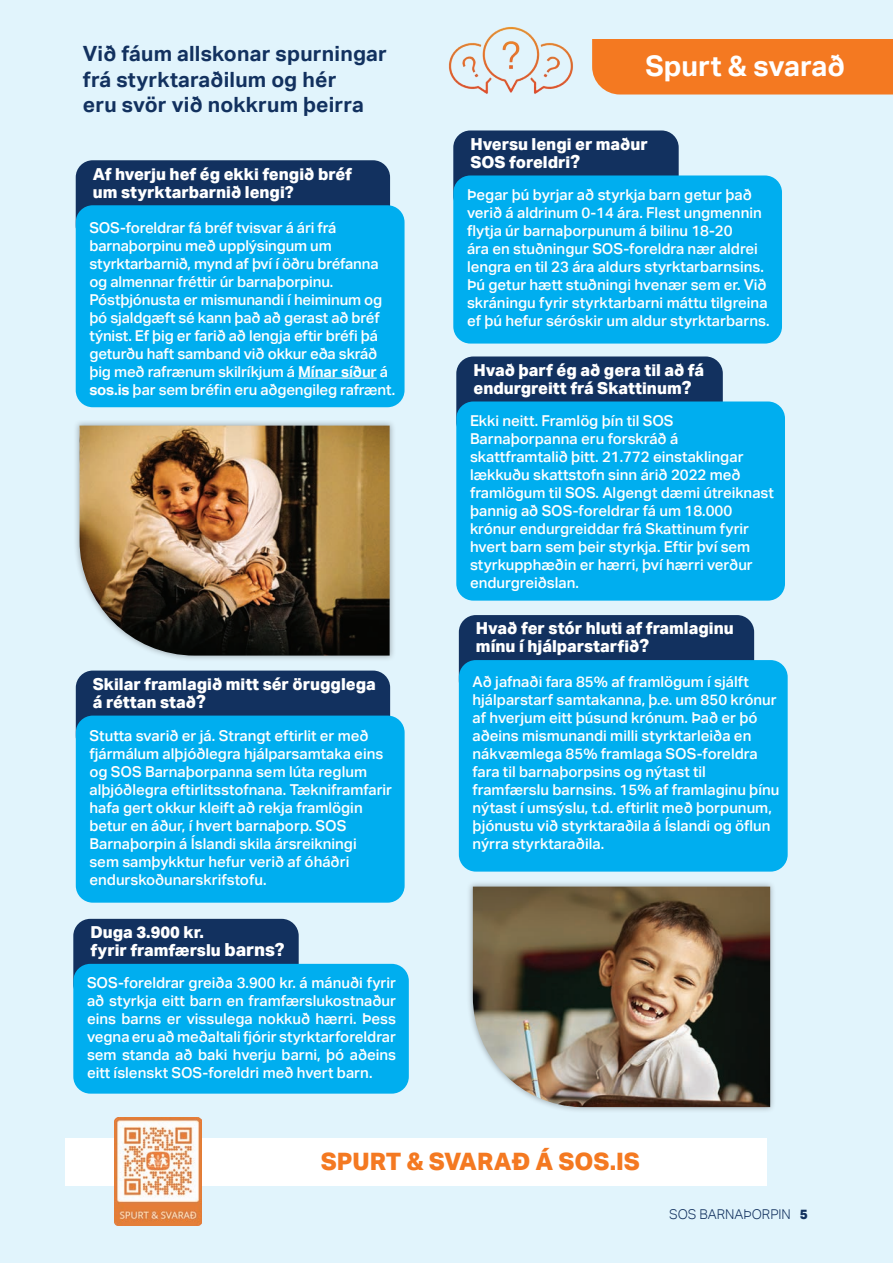
<style>
.page{position:relative;width:893px;height:1263px;background:#e1f4fc}
.page>*{position:absolute;margin:0;border:0;box-sizing:border-box;transform-origin:0 0}
.t1{font:700 28.5px "Aktiv Grotesk";color:#fff}
.t2{font:800 24px "Aktiv Grotesk";color:#f47921}
.t3{font:700 21px/25.5px "Aktiv Grotesk";letter-spacing:.01em;color:#12315f}
.t4{font:800 16.5px/18px "Aktiv Grotesk";color:#fff}
.t5{font:500 15px/18px "Aktiv Grotesk";color:#fff}
.t6{font:300 13.5px "Aktiv Grotesk";color:#12315f}
.s1{font-weight:700}
.s2{font-size:18px}
.s3{font-weight:800}
</style>
<div class="page">
<div style="left:73px;top:919px;width:226px;height:82px;background:#12315f;border-radius:17px"></div>
<div style="left:73px;top:964px;width:336px;height:130px;background:#00aeef;border-radius:17px"></div>
<div style="left:74px;top:420px;width:322px;height:241px;background:#231f20;opacity:.35"></div>
<img style="left:80px;top:426px;width:310px;height:230px">
<div style="left:453px;top:130px;width:226px;height:83px;background:#12315f;border-radius:17px"></div>
<div style="left:453px;top:175px;width:329px;height:169px;background:#00aeef;border-radius:17px"></div>
<div style="left:592px;top:39px;width:301px;height:56px;background:#f47921"></div>
<div style="left:459px;top:615px;width:295px;height:83px;background:#12315f;border-radius:17px"></div>
<div style="left:459px;top:660px;width:329px;height:212px;background:#00aeef;border-radius:17px"></div>
<div style="left:76px;top:671px;width:314px;height:82px;background:#12315f;border-radius:17px"></div>
<div style="left:76px;top:716px;width:329px;height:187px;background:#00aeef;border-radius:17px"></div>
<div style="left:76px;top:160px;width:314px;height:83px;background:#12315f;border-radius:17px"></div>
<div style="left:76px;top:205px;width:329px;height:202px;background:#00aeef;border-radius:17px"></div>
<hr style="left:298px;top:378px;width:79px;height:1px;background:#fff">
<div style="left:456px;top:356px;width:267px;height:83px;background:#12315f;border-radius:17px"></div>
<div style="left:456px;top:401px;width:329px;height:200px;background:#00aeef;border-radius:17px"></div>
<div style="left:467px;top:880px;width:309px;height:233px;background:#231f20;opacity:.35"></div>
<img style="left:473px;top:887px;width:297px;height:220px">
<img style="left:448px;top:26px;width:125px;height:68px">
<div style="left:66px;top:1138px;width:701px;height:47px;background:#fff"></div>
<img style="left:114px;top:1118px;width:87px;height:108px">
<h3 class="t3" style="left:83px;top:41px;width:306px">Við fáum allskonar spurningar frá styrktaraðilum og hér<br>eru svör við nokkrum þeirra</h3>
<p class="t4" style="left:93px;top:165px;width:261px">Af hverju hef ég ekki fengið bréf um styrktarbarnið lengi?</p>
<p class="t5" style="left:89px;top:218px;width:307px">SOS-foreldrar fá bréf tvisvar á ári frá barnaþorpinu með upplýsingum um styrktarbarnið, mynd af því í öðru bréfanna og almennar fréttir úr barnaþorpinu.<br>Póstþjónusta er mismunandi í heiminum og þó sjaldgæft sé kann það að gerast að bréf týnist. Ef þig er farið að lengja eftir bréfi þá geturðu haft samband við okkur eða skráð þig með rafrænum skilríkjum á <span class="s1">Mínar síður</span> á <span class="s1">sos.is</span> þar sem bréfin eru aðgengileg rafrænt.</p>
<p class="t4" style="left:93px;top:675px;width:284px">Skilar framlagið mitt sér örugglega á réttan stað<span class="s2">?</span></p>
<p class="t5" style="left:89px;top:727px;width:304px">Stutta svarið er já. Strangt eftirlit er með fjármálum alþjóðlegra hjálparsamtaka eins og SOS Barnaþorpanna sem lúta reglum alþjóðlegra eftirlitsstofnana. Tækniframfarir hafa gert okkur kleift að rekja framlögin betur en áður, í hvert barnaþorp. SOS Barnaþorpin á Íslandi skila ársreikningi<br>sem samþykktur hefur verið af óháðri endurskoðunarskrifstofu.</p>
<p class="t4" style="left:90px;top:923px;width:195px">Duga 3.900 kr.<br>fyrir framfærslu <span class="s2">barns?</span></p>
<p class="t5" style="left:87px;top:974px;width:311px;text-align:justify">SOS-foreldrar greiða 3.900 kr. á mánuði fyrir að styrkja eitt barn en framfærslukostnaður eins barns er vissulega nokkuð hærri. Þess vegna eru að meðaltali fjórir styrktarforeldrar sem standa að baki hverju barni, þó aðeins eitt íslenskt SOS-foreldri með hvert barn.</p>
<h1 class="t1" style="left:645px;top:49px;width:201px">Spurt &amp; svarað</h1>
<p class="t4" style="left:470px;top:135px;width:179px">Hversu lengi er maður<br>SOS foreldri<span class="s2">?</span></p>
<p class="t5" style="left:467px;top:186px;width:304px">Þegar þú byrjar að styrkja barn getur það verið á aldrinum 0-14 ára. Flest ungmennin flytja úr barnaþorpunum á bilinu 18-20<br>ára en stuðningur SOS-foreldra nær aldrei lengra en til 23 ára aldurs styrktarbarnsins.<br>Þú getur hætt stuðningi hvenær sem er. Við skráningu fyrir styrktarbarni máttu tilgreina ef þú hefur séróskir um aldur styrktarbarns.</p>
<p class="t4" style="left:473px;top:361px;width:232px">Hvað þarf ég að gera til að fá endurgreitt frá Skattinum<span class="s2">?</span></p>
<p class="t5" style="left:470px;top:412px;width:305px">Ekki neitt. Framlög þín til SOS Barnaþorpanna eru forskráð á skattframtalið þitt. 21.772 einstaklingar lækkuðu skattstofn sinn árið 2022 með framlögum til SOS. Algengt dæmi útreiknast þannig að SOS-foreldrar fá um 18.000 krónur endurgreiddar frá Skattinum fyrir hvert barn sem þeir styrkja. Eftir því sem styrkupphæðin er hærri, því hærri verður endurgreiðslan.</p>
<p class="t4" style="left:476px;top:620px;width:259px">Hvað fer stór hluti af framlaginu mínu í hjálparstarfið<span class="s2">?</span></p>
<p class="t5" style="left:473px;top:673px;width:308px">Að jafnaði fara 85% af framlögum í sjálft hjálparstarf samtakanna, þ.e. um 850 krónur af hverjum eitt þúsund krónum. Það er þó aðeins mismunandi milli styrktarleiða en nákvæmlega 85% framlaga SOS-foreldra fara til barnaþorpsins og nýtast til framfærslu barnsins. 15% af framlaginu þínu nýtast í umsýslu, t.d. eftirlit með þorpunum, þjónustu við styrktaraðila á Íslandi og öflun nýrra styrktaraðila.</p>
<h2 class="t2" style="left:321px;top:1148px;width:321px">SPURT &amp; SVARAÐ Á SOS.IS</h2>
<p class="t6" style="left:669px;top:1207px;width:140px">SOS BARNAÞORPIN <span class="s3">5</span></p>
</div>
